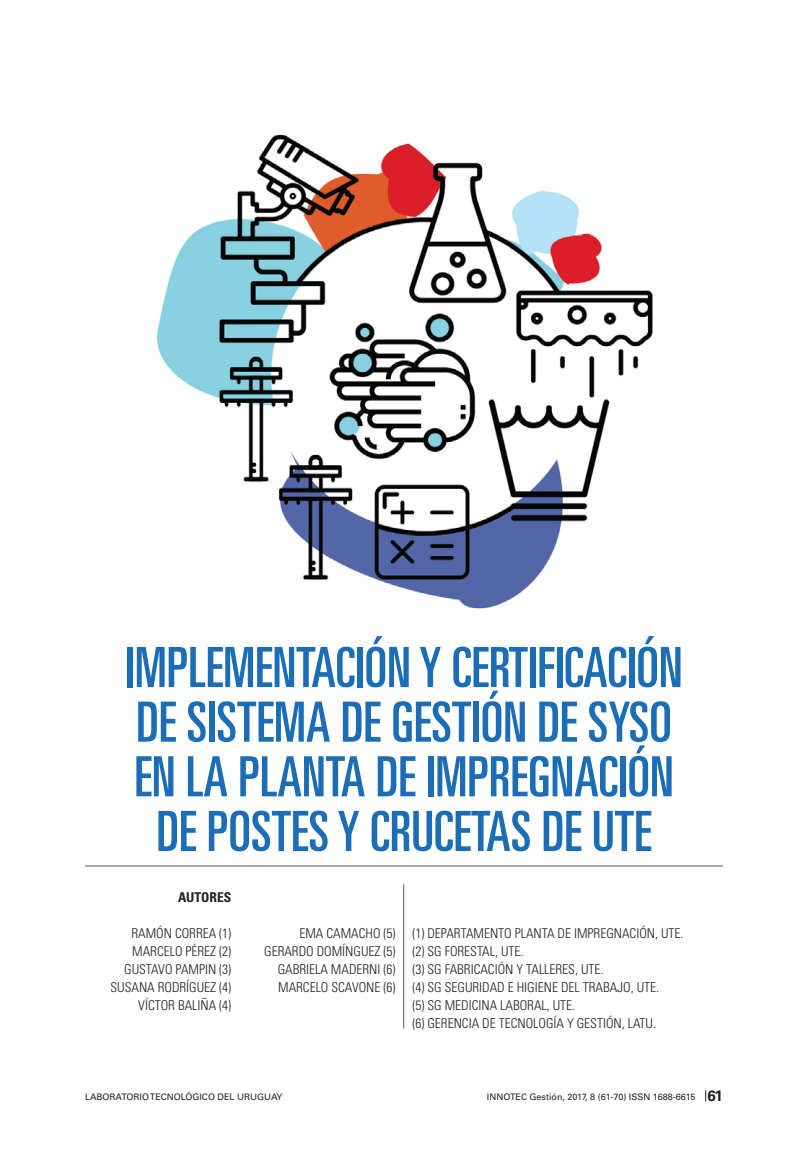
<style>
.page{position:relative;width:808px;height:1149px;background:#fff}
.page>*{position:absolute;margin:0;border:0;box-sizing:border-box;transform-origin:0 0}
.Título_nota{font:ultra-condensed 55.5px/54.6px "Univers LT Std";color:#1a6db6;text-align:center}
.t1{font:700 15px "Univers LT Std";color:#231f20}
.nombre_autores{font:300 condensed 13.5px "Univers LT Std";color:#231f20}
.t2{font:700 condensed 13.5px "Univers LT Std";color:#231f20}
.t3{font:9px "Univers LT Std";color:#231f20}
</style>
<div class="page">
<hr style="left:85px;top:865px;width:638px;height:1px;background:#575757">
<hr style="left:403px;top:884px;width:1px;height:144px;background:#575757">
<img style="left:156px;top:134px;width:497px;height:475px">
<p class="Título_nota" style="left:125px;top:639px;width:558px">IMPLEMENTACIÓN Y CERTIFICACIÓN<br>DE SISTEMA DE GESTIÓN DE SYSO<br>EN LA PLANTA DE IMPREGNACIÓN<br>DE POSTES Y CRUCETAS DE UTE</p>
<p class="t2" style="left:178px;top:888px;width:55px">AUTORES</p>
<p class="nombre_autores" style="left:131px;top:925px;width:101px">RAMÓN CORREA (1)</p>
<p class="nombre_autores" style="left:132px;top:943px;width:100px">MARCELO PÉREZ (2)</p>
<p class="nombre_autores" style="left:124px;top:961px;width:109px">GUSTAVO PAMPIN (3)</p>
<p class="nombre_autores" style="left:110px;top:979px;width:122px">SUSANA RODRÍGUEZ (4)</p>
<p class="nombre_autores" style="left:138px;top:997px;width:94px">VÍCTOR BALIÑA (4)</p>
<p class="nombre_autores" style="left:299px;top:925px;width:98px">EMA CAMACHO (5)</p>
<p class="nombre_autores" style="left:264px;top:943px;width:133px">GERARDO DOMÍNGUEZ (5)</p>
<p class="nombre_autores" style="left:278px;top:961px;width:119px">GABRIELA MADERNI (6)</p>
<p class="nombre_autores" style="left:278px;top:979px;width:119px">MARCELO SCAVONE (6)</p>
<p class="nombre_autores" style="left:412px;top:925px;width:273px">(1) DEPARTAMENTO PLANTA DE IMPREGNACIÓN, UTE.</p>
<p class="nombre_autores" style="left:412px;top:943px;width:113px">(2) SG FORESTAL, UTE.</p>
<p class="nombre_autores" style="left:412px;top:961px;width:193px">(3) SG FABRICACIÓN Y TALLERES, UTE.</p>
<p class="nombre_autores" style="left:412px;top:979px;width:248px">(4) SG SEGURIDAD E HIGIENE DEL TRABAJO, UTE.</p>
<p class="nombre_autores" style="left:412px;top:997px;width:164px">(5) SG MEDICINA LABORAL, UTE.</p>
<p class="nombre_autores" style="left:412px;top:1015px;width:245px">(6) GERENCIA DE TECNOLOGÍA Y GESTIÓN, LATU.</p>
<p class="t3" style="left:85px;top:1090px;width:199px">LABORATORIO TECNOLÓGICO DEL URUGUAY</p>
<p class="t3" style="left:487px;top:1090px;width:210px">INNOTEC Gestión, 2017, 8 (61-70) ISSN 1688-6615</p>
<p class="t1" style="left:707px;top:1086px;width:17px">61</p>
</div>
